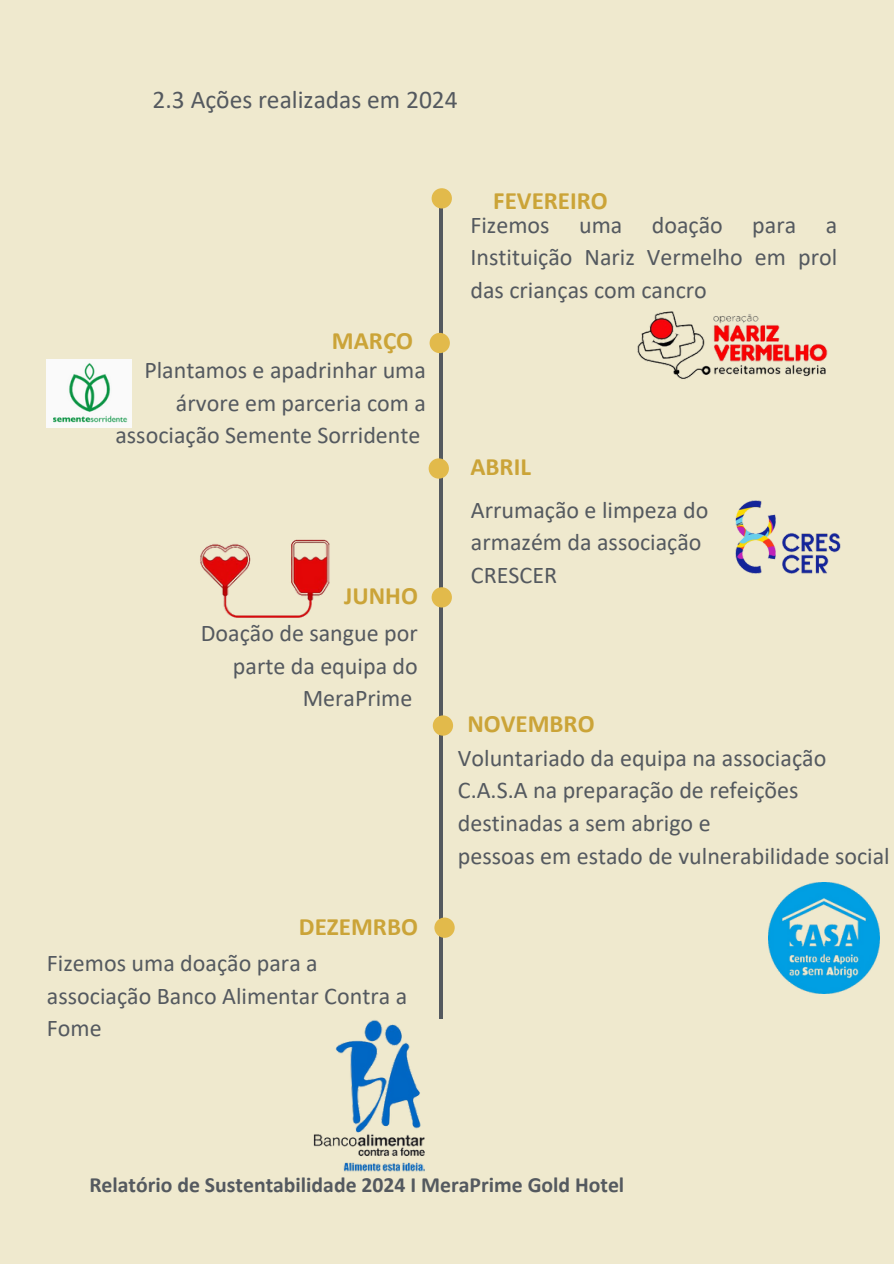
<style>
.page{position:relative;width:894px;height:1264px;background:#fff}
.page>*{position:absolute;margin:0;border:0;box-sizing:border-box;transform-origin:0 0}
.t1{font:25.5px "Calibri";color:#54595f}
.t2{font:700 25.05px "Calibri";color:#cba438}
.t3{font:24px/32.7px "Calibri";color:#54595f}
.t4{font:700 21.75px "Calibri";color:#54595f}
</style>
<div class="page">
<div style="left:0;top:0;width:893px;height:1263px;background:#efe9ce"></div>
<hr style="left:439px;top:208px;width:4px;height:810px;background:#54595f">
<div style="left:431px;top:188px;width:21px;height:20px;background:#e2ba4b;border-radius:50%"></div>
<div style="left:429px;top:333px;width:20px;height:20px;background:#e2ba4b;border-radius:50%"></div>
<div style="left:428px;top:458px;width:21px;height:20px;background:#e2ba4b;border-radius:50%"></div>
<div style="left:431px;top:587px;width:21px;height:20px;background:#e2ba4b;border-radius:50%"></div>
<div style="left:432px;top:715px;width:21px;height:20px;background:#e2ba4b;border-radius:50%"></div>
<div style="left:434px;top:917px;width:20px;height:20px;background:#e2ba4b;border-radius:50%"></div>
<img style="left:735px;top:500px;width:106px;height:74px">
<img style="left:637px;top:311px;width:191px;height:68px">
<img style="left:768px;top:882px;width:111px;height:111px">
<img style="left:200px;top:539px;width:130px;height:79px">
<img style="left:313px;top:1020px;width:112px;height:152px">
<img style="left:47px;top:359px;width:84px;height:68px">
<h2 class="t1" style="left:152px;top:89px;width:306px">2.3 Ações realizadas em 2024</h2>
<p class="t2" style="left:332px;top:330px;width:83px">MARÇO</p>
<p class="t3" style="left:115px;top:355px;width:312px;text-align:right">Plantamos e apadrinhar uma árvore em parceria com a associação Semente Sorridente</p>
<h2 class="t2" style="left:344px;top:585px;width:75px">JUNHO</h2>
<h1 class="t3" style="left:201px;top:618px;width:218px;text-align:right">Doação de sangue por parte da equipa do<br>MeraPrime</h1>
<p class="t2" style="left:493px;top:190px;width:116px">FEVEREIRO</p>
<h2 class="t3" style="left:470px;top:210px;width:368px;text-align:justify">Fizemos uma doação para a Instituição Nariz Vermelho em prol das crianças com cancro</h2>
<h1 class="t2" style="left:470px;top:456px;width:62px">ABRIL</h1>
<p class="t3" style="left:471px;top:495px;width:239px">Arrumação e limpeza do armazém da associação<br>CRESCER</p>
<p class="t2" style="left:467px;top:713px;width:129px">NOVEMBRO</p>
<h1 class="t2" style="left:299px;top:916px;width:120px">DEZEMRBO</h1>
<p class="t3" style="left:47px;top:948px;width:361px">Fizemos uma doação para a associação Banco Alimentar Contra a<br>Fome</p>
<h2 class="t3" style="left:457px;top:743px;width:433px">Voluntariado da equipa na associação C.A.S.A na preparação de refeições destinadas a sem abrigo e<br>pessoas em estado de vulnerabilidade social</h2>
<p class="t4" style="left:89px;top:1175px;width:536px">Relatório de Sustentabilidade 2024 I MeraPrime Gold Hotel</p>
</div>
